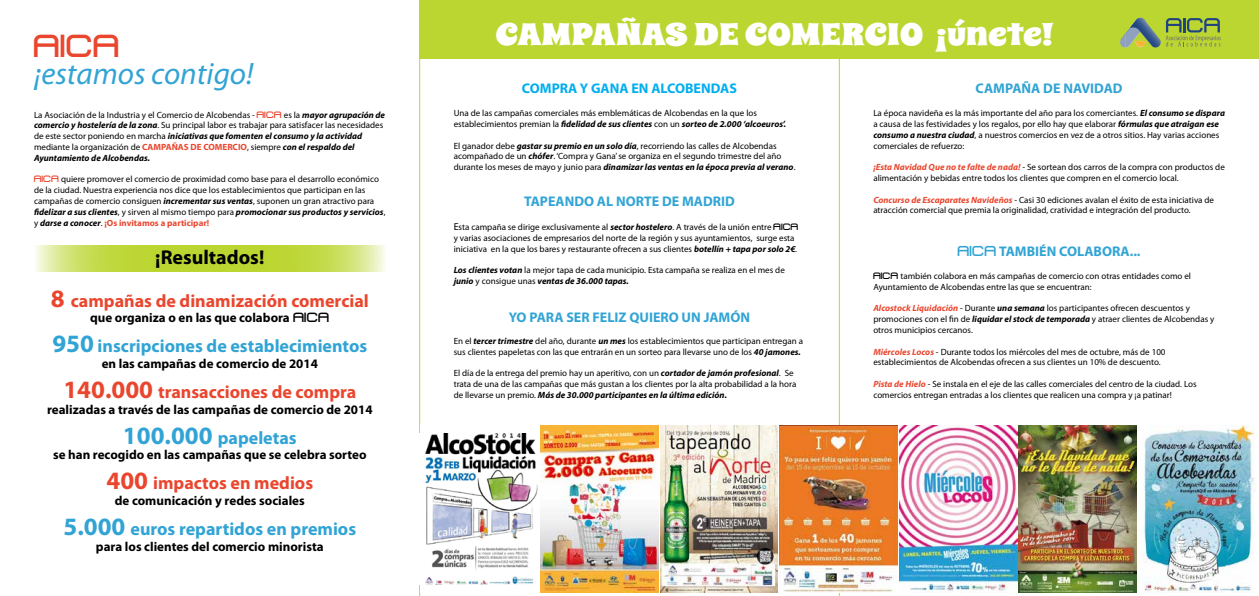
<style>
.page{position:relative;width:1259px;height:596px;background:#fff}
.page>*{position:absolute;margin:0;border:0;box-sizing:border-box;transform-origin:0 0}
.t1{font:31px "Spicy Rice";letter-spacing:-.005em;color:#fff;scale:1.3 1}
.t2{font:italic 31px "Myriad Pro";color:#31a4d5}
.t3{font:31px "Dekers Bold";color:#ea462e}
.t4{font:700 20px "Myriad Pro";color:#000}
.t5{font:700 18px "Myriad Pro";color:#ea462e}
.t6{font:700 18px "Myriad Pro";color:#31a4d5}
.t7{font:700 14px "Myriad Pro";color:#31a4d5}
.t8{font:700 14px "Myriad Pro";color:#00aeef}
.t9{font:700 13px "Myriad Pro";color:#000}
.t10{font:9px/10.8px "Myriad Pro";color:#000}
.s1{font-family:"Dekers Bold";color:#ea462e}
.s2{font-weight:700;font-style:italic}
.s3{font-weight:700;color:#ea462e}
.s4{font-size:25px}
.s5{font-family:"Dekers Bold";font-weight:400}
.s6{font-size:10px}
.s7{font-family:"Dekers Bold"}
.s8{font-weight:700;font-style:italic;color:#ea462e}
</style>
<div class="page">
<svg style="left:35px;top:245px;width:350px;height:26px;background:#c7dc53"></svg>
<hr style="left:419px;top:0;width:1px;height:595px;background:#bcd631">
<hr style="left:839px;top:0;width:1px;height:595px;background:#bcd631">
<div style="left:420px;top:0;width:839px;height:58px;background:#bcd631"></div>
<img style="left:425px;top:433px;width:113px;height:151px">
<img style="left:540px;top:425px;width:118px;height:167px">
<img style="left:1140px;top:425px;width:116px;height:167px">
<img style="left:899px;top:425px;width:237px;height:167px">
<img style="left:660px;top:425px;width:118px;height:167px">
<img style="left:780px;top:425px;width:117px;height:167px">
<svg style="left:1120px;top:17px;width:100px;height:30px"></svg>
<h1 class="t3" style="left:34px;top:29px;width:88px">AICA</h1>
<h1 class="t2" style="left:34px;top:55px;width:221px">¡estamos contigo!</h1>
<p class="t10" style="left:34px;top:109px;width:353px">La Asociación de la Industria y el Comercio de Alcobendas - <span class="s1">AICA</span> es la <span class="s2">mayor agrupación de comercio y hostelería de la zona</span>. Su principal labor es trabajar para satisfacer las necesidades de este sector poniendo en marcha <span class="s2">iniciativas que fomenten el consumo y la actividad </span>mediante la organización de <span class="s3">CAMPAÑAS DE COMERCIO</span>, siempre <span class="s2">con el respaldo del Ayuntamiento de Alcobendas.</span></p>
<p class="t10" style="left:34px;top:174px;width:353px"><span class="s1">AICA</span> quiere promover el comercio de proximidad como base para el desarrollo económico de la ciudad. Nuestra experiencia nos dice que los establecimientos que participan en las campañas de comercio consiguen <span class="s2">incrementar sus ventas</span>, suponen un gran atractivo para <span class="s2">fidelizar a sus clientes</span>, y sirven al mismo tiempo para <span class="s2">promocionar sus productos y servicios</span>, y <span class="s2">darse a conocer</span>. <span class="s3">¡Os invitamos a participar!</span></p>
<h2 class="t4" style="left:155px;top:244px;width:111px">¡Resultados!</h2>
<h3 class="t5" style="left:51px;top:289px;width:319px"><span class="s4">8</span> campañas de dinamización comercial</h3>
<h3 class="t9" style="left:90px;top:309px;width:241px">que organiza o en las que colabora <span class="s5">AICA</span></h3>
<h3 class="t6" style="left:52px;top:334px;width:316px"><span class="s4">950</span> inscripciones de establecimientos</h3>
<h3 class="t9" style="left:102px;top:355px;width:218px">en las campañas de comercio de 2014</h3>
<h3 class="t5" style="left:63px;top:380px;width:294px"><span class="s4">140.000</span> transacciones de compra</h3>
<h3 class="t9" style="left:47px;top:400px;width:327px">realizadas a través de las campañas de comercio de 2014</h3>
<h3 class="t6" style="left:123px;top:425px;width:175px"><span class="s4">100.000</span> papeletas</h3>
<h3 class="t9" style="left:53px;top:446px;width:315px">se han recogido en las campañas que se celebra sorteo</h3>
<h3 class="t5" style="left:106px;top:471px;width:208px"><span class="s4">400</span> impactos en medios</h3>
<h3 class="t9" style="left:115px;top:491px;width:191px">de comunicación y redes sociales</h3>
<h3 class="t6" style="left:63px;top:517px;width:294px"><span class="s4">5.000</span> euros repartidos en premios</h3>
<h3 class="t9" style="left:96px;top:537px;width:229px">para los clientes del comercio minorista</h3>
<h1 class="t1" style="left:495px;top:13px;width:431px">CAMPAÑAS DE COMERCIO ¡únete!</h1>
<h3 class="t8" style="left:522px;top:79px;width:217px">COMPRA Y GANA EN ALCOBENDAS</h3>
<p class="t10" style="left:454px;top:107px;width:334px">Una de las campañas comerciales más emblemáticas de Alcobendas en la que los establecimientos premian la <span class="s2">fidelidad de sus clientes</span> con un <span class="s2">sorteo de 2.000 ‘alcoeuros’.</span></p>
<p class="t10" style="left:454px;top:140px;width:343px">El ganador debe <span class="s2">gastar su premio en un solo día</span>, recorriendo las calles de Alcobendas acompañado de un <span class="s2">chófer</span>. ‘Compra y Gana’ se organiza en el segundo trimestre del año durante los meses de mayo y junio para <span class="s2">dinamizar las ventas en la época previa al verano</span>.</p>
<h3 class="t7" style="left:524px;top:192px;width:212px">TAPEANDO AL NORTE DE MADRID</h3>
<p class="t10" style="left:454px;top:221px;width:346px"><span class="s6">E</span>sta campaña se dirige exclusivamente al <span class="s2">sector hostelero</span>. A través de la unión entre <span class="s7">AICA </span>y varias asociaciones de empresarios del norte de la región y sus ayuntamientos, surge esta iniciativa en la que los bares y restaurante ofrecen a sus clientes <span class="s2">botellín + tapa por solo 2€</span>.</p>
<p class="t10" style="left:454px;top:264px;width:333px"><span class="s2">Los clientes votan</span> la mejor tapa de cada municipio. Esta campaña se realiza en el mes de <span class="s2">junio</span> y consigue unas <span class="s2">ventas de 36.000 tapas.</span></p>
<h3 class="t7" style="left:509px;top:308px;width:243px">YO PARA SER FELIZ QUIERO UN JAMÓN</h3>
<p class="t10" style="left:454px;top:335px;width:351px">En el <span class="s2">tercer trimestre</span> del año, durante <span class="s2">un mes</span> los establecimientos que participan entregan a sus clientes papeletas con las que entrarán en un sorteo para llevarse uno de los <span class="s2">40 jamones.</span></p>
<p class="t10" style="left:454px;top:367px;width:344px">El día de la entrega del premio hay un aperitivo, con un <span class="s2">cortador de jamón profesional</span>. Se trata de una de las campañas que más gustan a los clientes por la alta probabilidad a la hora de llevarse un premio. <span class="s2">Más de 30.000 participantes en la última edición.</span></p>
<h3 class="t7" style="left:975px;top:79px;width:149px">CAMPAÑA DE NAVIDAD</h3>
<p class="t10" style="left:873px;top:107px;width:353px">La época navideña es la más importante del año para los comerciantes. <span class="s2">El consumo se dispara </span>a causa de las festividades y los regalos, por ello hay que elaborar <span class="s2">fórmulas que atraigan ese consumo a nuestra ciudad</span>, a nuestros comercios en vez de a otros sitios. Hay varias acciones comerciales de refuerzo:</p>
<p class="t10" style="left:873px;top:161px;width:353px"><span class="s8">¡Esta Navidad Que no te falte de nada!</span> - Se sortean dos carros de la compra con productos de alimentación y bebidas entre todos los clientes que compren en el comercio local.</p>
<p class="t10" style="left:873px;top:194px;width:342px"><span class="s8">Concurso de Escaparates Navideños</span> - Casi 30 ediciones avalan el éxito de esta iniciativa de atracción comercial que premia la originalidad, cratividad e integración del producto.</p>
<h3 class="t7" style="left:957px;top:242px;width:184px"><span class="s5">AICA</span> TAMBIÉN COLABORA...</h3>
<p class="t10" style="left:873px;top:270px;width:319px"><span class="s7">AICA</span> también colabora en más campañas de comercio con otras entidades como el<br>Ayuntamiento de Alcobendas entre las que se encuentran:</p>
<p class="t10" style="left:873px;top:302px;width:342px"><span class="s8">Alcostock Liquidación</span> - Durante <span class="s2">una semana</span> los participantes ofrecen descuentos y promociones con el fin de <span class="s2">liquidar el stock de temporada</span> y atraer clientes de Alcobendas y otros municipios cercanos.</p>
<p class="t10" style="left:873px;top:346px;width:294px"><span class="s8">Miércoles Locos</span> - Durante todos los miércoles del mes de octubre, más de 100 establecimientos de Alcobendas ofrecen a sus clientes un 10% de descuento.</p>
<p class="t10" style="left:873px;top:378px;width:325px"><span class="s8">Pista de Hielo</span> - Se instala en el eje de las calles comerciales del centro de la ciudad. Los comercios entregan entradas a los clientes que realicen una compra y ¡a patinar!</p>
</div>
